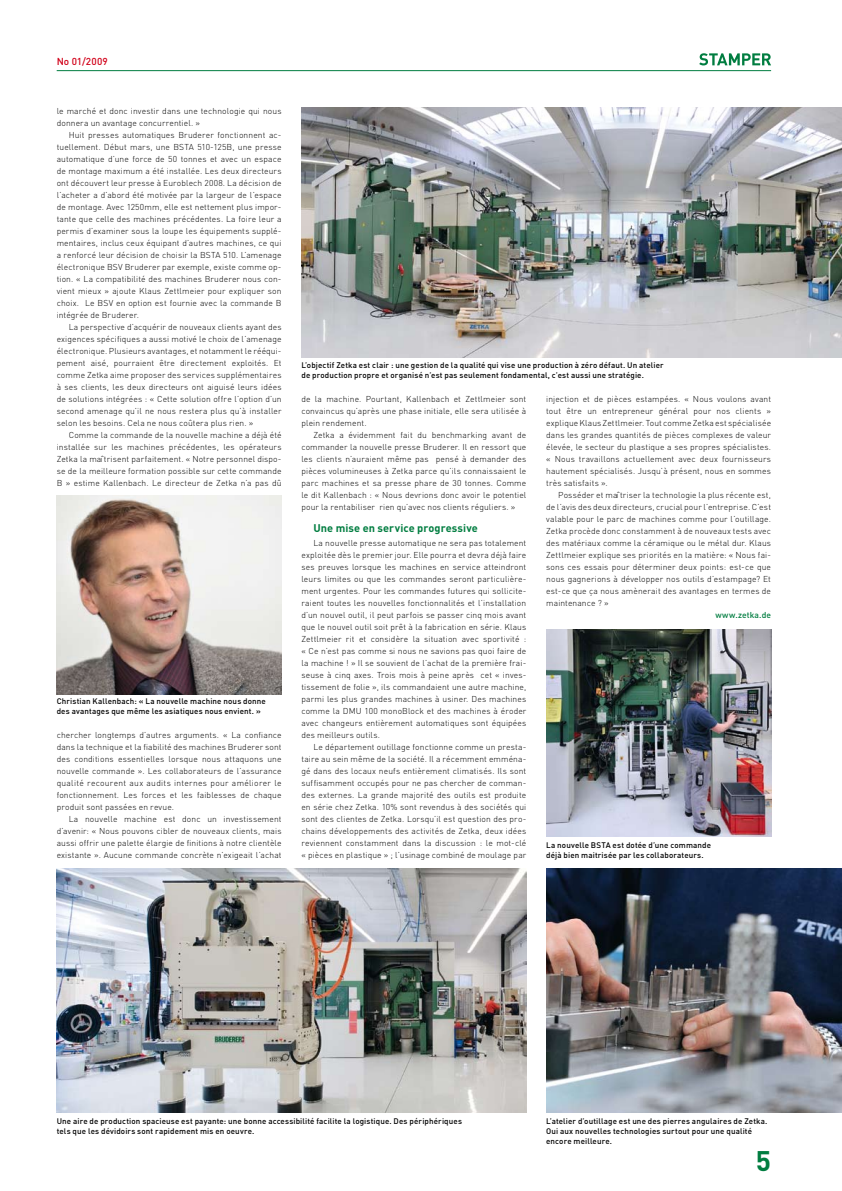
<style>
.page{position:relative;width:842px;height:1191px;background:#fff}
.page>*{position:absolute;margin:0;border:0;box-sizing:border-box;transform-origin:0 0}
.t1{font:700 28px "DIN";color:#007d40}
.t2{font:700 11px "DIN";letter-spacing:.005em;color:#007d40}
.t3{font:500 10px "DIN";letter-spacing:.015em;color:#d10019}
.t4{font:300 8.5px/12px "DIN";letter-spacing:.015em;color:#000;text-align:justify}
.t5{font:500 8.5px "DIN";letter-spacing:.015em;color:#007d40}
.t6{font:500 8px/10px "DIN";letter-spacing:.015em;color:#000}
</style>
<div class="page">
<img style="left:57px;top:868px;width:469px;height:244px">
<img style="left:546px;top:868px;width:296px;height:244px">
<hr style="left:57px;top:70px;width:714px;height:1px;background:#007d40">
<svg style="left:699px;top:53px;width:72px;height:12px"></svg>
<img style="left:301px;top:107px;width:541px;height:251px">
<img style="left:57px;top:496px;width:225px;height:198px">
<img style="left:546px;top:629px;width:225px;height:207px">
<p class="t3" style="left:57px;top:55px;width:53px">No 01/2009</p>
<p class="t4" style="left:57px;top:105px;width:226px">le marché et donc investir dans une technologie qui nous donnera un avantage concurrentiel. »</p>
<p class="t4" style="left:57px;top:129px;width:226px;text-indent:12px">Huit presses automatiques Bruderer fonctionnent ac&shy;tuellement. Début mars, une BSTA 510-125B, une presse automatique d’une force de 50 tonnes et avec un espace de montage maximum a été installée. Les deux directeurs ont découvert leur presse à Euroblech 2008. La décision de l’acheter a d’abord été motivée par la largeur de l’espace de montage. Avec 1250mm, elle est nettement plus impor&shy;tante que celle des machines précédentes. La foire leur a permis d’examiner sous la loupe les équipements supplé&shy;mentaires, inclus ceux équipant d’autres machines, ce qui a renforcé leur décision de choisir la BSTA 510. L’amenage électronique BSV Bruderer par exemple, existe comme op&shy;tion. « La compatibilité des machines Bruderer nous con&shy;vient mieux » ajoute Klaus Zettlmeier pour expliquer son choix. Le BSV en option est fournie avec la commande B intégrée de Bruderer.</p>
<p class="t4" style="left:57px;top:321px;width:226px;text-indent:12px">La perspective d’acquérir de nouveaux clients ayant des exigences spécifiques a aussi motivé le choix de l’amenage électronique. Plusieurs avantages, et notamment le rééqui&shy;pement aisé, pourraient être directement exploités. Et comme Zetka aime proposer des services supplémentaires à ses clients, les deux directeurs ont aiguisé leurs idées de solutions intégrées : « Cette solution offre l’option d’un second amenage qu’il ne nous restera plus qu’à installer selon les besoins. Cela ne nous coûtera plus rien. »</p>
<p class="t4" style="left:57px;top:429px;width:226px;text-indent:12px">Comme la commande de la nouvelle machine a déjà été installée sur les machines précédentes, les opérateurs Zetka la maîtrisent parfaitement. « Notre personnel dispo&shy;se de la meilleure formation possible sur cette commande B » estime Kallenbach. Le directeur de Zetka n’a pas dû</p>
<p class="t6" style="left:57px;top:696px;width:211px">Christian Kallenbach: « La nouvelle machine nous donne des avantages que même les asiatiques nous envient. »</p>
<p class="t4" style="left:57px;top:729px;width:226px">chercher longtemps d’autres arguments. « La confiance dans la technique et la fiabilité des machines Bruderer sont des conditions essentielles lorsque nous attaquons une nouvelle commande ». Les collaborateurs de l’assurance qualité recourent aux audits internes pour améliorer le fonctionnement. Les forces et les faiblesses de chaque produit sont passées en revue.</p>
<p class="t4" style="left:57px;top:813px;width:226px;text-indent:12px">La nouvelle machine est donc un investissement d’avenir: « Nous pouvons cibler de nouveaux clients, mais aussi offrir une palette élargie de finitions à notre clientèle existante ». Aucune commande concrète n’exigeait l’achat</p>
<p class="t6" style="left:301px;top:360px;width:364px">L’objectif Zetka est clair : une gestion de la qualité qui vise une production à zéro défaut. Un atelier de production propre et organisé n’est pas seulement fondamental, c’est aussi une stratégie.</p>
<p class="t4" style="left:301px;top:393px;width:226px">de la machine. Pourtant, Kallenbach et Zettlmeier sont convaincus qu’après une phase initiale, elle sera utilisée à plein rendement.</p>
<p class="t4" style="left:301px;top:429px;width:226px;text-indent:12px">Zetka a évidemment fait du benchmarking avant de commander la nouvelle presse Bruderer. Il en ressort que les clients n’auraient même pas pensé à demander des pièces volumineuses à Zetka parce qu’ils connaissaient le parc machines et sa presse phare de 30 tonnes. Comme le dit Kallenbach : « Nous devrions donc avoir le potentiel pour la rentabiliser rien qu’avec nos clients réguliers. »</p>
<p class="t2" style="left:313px;top:521px;width:166px">Une mise en service progressive</p>
<p class="t4" style="left:301px;top:537px;width:226px;text-indent:12px">La nouvelle presse automatique ne sera pas totalement exploitée dès le premier jour. Elle pourra et devra déjà faire ses preuves lorsque les machines en service atteindront leurs limites ou que les commandes seront particulière&shy;ment urgentes. Pour les commandes futures qui sollicite&shy;raient toutes les nouvelles fonctionnalités et l’installation d’un nouvel outil, il peut parfois se passer cinq mois avant que le nouvel outil soit prêt à la fabrication en série. Klaus Zettlmeier rit et considère la situation avec sportivité : « Ce n’est pas comme si nous ne savions pas quoi faire de la machine ! » Il se souvient de l’achat de la première frai&shy;seuse à cinq axes. Trois mois à peine après cet « inves&shy;tissement de folie », ils commandaient une autre machine, parmi les plus grandes machines à usiner. Des machines comme la DMU 100 monoBlock et des machines à éroder avec changeurs entièrement automatiques sont équipées des meilleurs outils.</p>
<p class="t4" style="left:301px;top:741px;width:226px;text-indent:12px">Le département outillage fonctionne comme un presta&shy;taire au sein même de la société. Il a récemment emména&shy;gé dans des locaux neufs entièrement climatisés. Ils sont suffisamment occupés pour ne pas chercher de comman&shy;des externes. La grande majorité des outils est produite en série chez Zetka. 10% sont revendus à des sociétés qui sont des clientes de Zetka. Lorsqu’il est question des pro&shy;chains développements des activités de Zetka, deux idées reviennent constamment dans la discussion : le mot-clé « pièces en plastique » ; l’usinage combiné de moulage par</p>
<p class="t4" style="left:546px;top:393px;width:226px">injection et de pièces estampées. « Nous voulons avant tout être un entrepreneur général pour nos clients » explique Klaus Zettlmeier. Tout comme Zetka est spécialisée dans les grandes quantités de pièces complexes de valeur élevée, le secteur du plastique a ses propres spécialistes. « Nous travaillons actuellement avec deux fournisseurs hautement spécialisés. Jusqu’à présent, nous en sommes très satisfaits ».</p>
<p class="t4" style="left:546px;top:489px;width:226px;text-indent:12px">Posséder et maîtriser la technologie la plus récente est, de l’avis des deux directeurs, crucial pour l’entreprise. C’est valable pour le parc de machines comme pour l’outillage.<br>Zetka procède donc constamment à de nouveaux tests avec des matériaux comme la céramique ou le métal dur. Klaus Zettlmeier explique ses priorités en la matière: « Nous fai&shy;sons ces essais pour déterminer deux points: est-ce que nous gagnerions à développer nos outils d’estampage? Et est-ce que ça nous amènerait des avantages en termes de maintenance ? »</p>
<p class="t5" style="left:715px;top:609px;width:57px">www.zetka.de</p>
<p class="t6" style="left:546px;top:840px;width:166px">La nouvelle BSTA est dotée d’une commande déjà bien maitrisée par les collaborateurs.</p>
<p class="t6" style="left:57px;top:1116px;width:407px">Une aire de production spacieuse est payante: une bonne accessibilité facilite la logistique. Des périphériques tels que les dévidoirs sont rapidement mis en oeuvre.</p>
<p class="t6" style="left:546px;top:1116px;width:223px">L’atelier d’outillage est une des pierres angulaires de Zetka.<br>Oui aux nouvelles technologies surtout pour une qualité encore meilleure.</p>
<h1 class="t1" style="left:756px;top:1142px;width:17px">5</h1>
</div>
